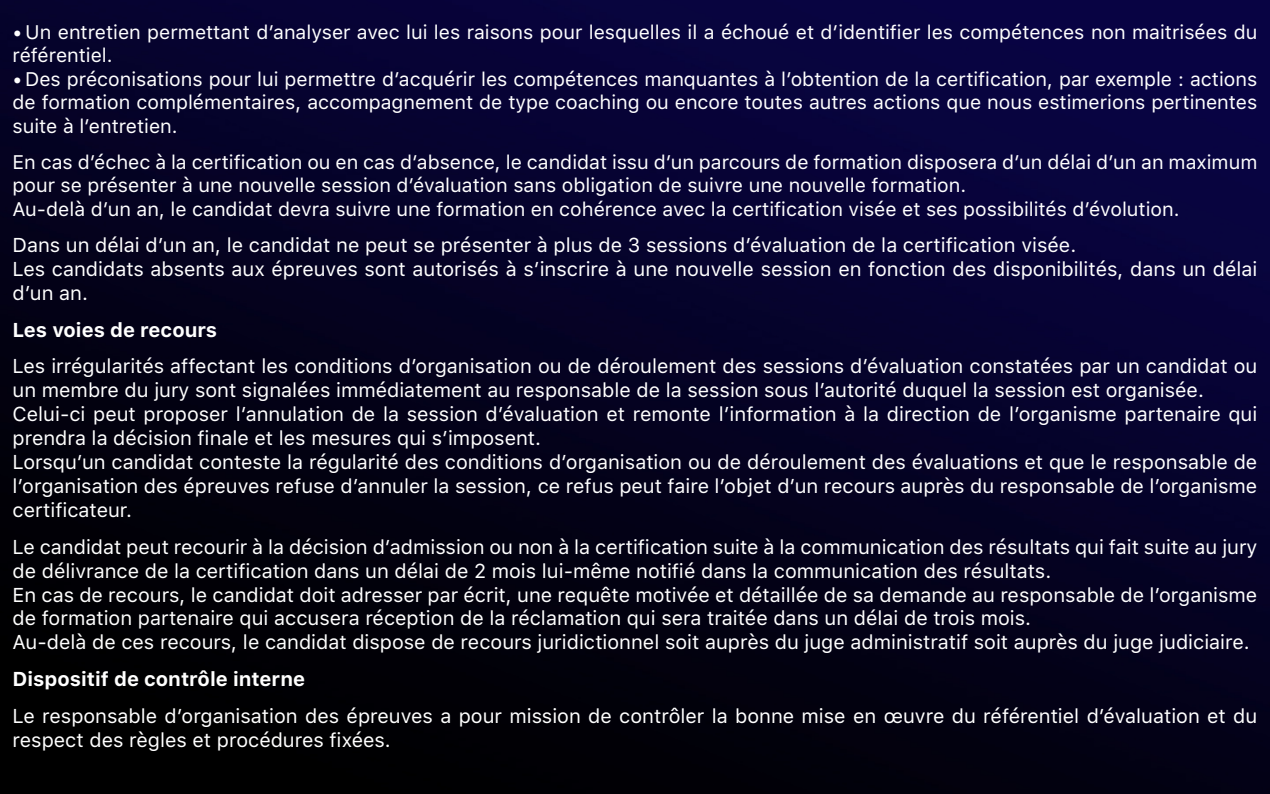
<style>
.page{position:relative;width:1270px;height:794px;background:#fff}
.page>*{position:absolute;margin:0;border:0;box-sizing:border-box;transform-origin:0 0}
.t1{font:19.95px/23.9px "SFUI Text";color:#fff}
.t2{font:700 19.95px "SFUI Text";color:#fff}
.t3{font:19.6px/23.5px "SFUI Text";color:#fff}
</style>
<div class="page">
<img style="left:0;top:0;width:1270px;height:794px">
<p class="t3" style="left:13px;top:19px;width:1246px">•Un entretien permettant d’analyser avec lui les raisons pour lesquelles il a échoué et d’identifier les compétences non maitrisées du référentiel.</p>
<p class="t3" style="left:13px;top:66px;width:1246px;text-align:justify">•Des préconisations pour lui permettre d’acquérir les compétences manquantes à l’obtention de la certification, par exemple : actions de formation complémentaires, accompagnement de type coaching ou encore toutes autres actions que nous estimerions pertinentes suite à l’entretien.</p>
<p class="t3" style="left:13px;top:149px;width:1246px">En cas d’échec à la certification ou en cas d’absence, le candidat issu d’un parcours de formation disposera d’un délai d’un an maximum pour se présenter à une nouvelle session d’évaluation sans obligation de suivre une nouvelle formation.</p>
<p class="t3" style="left:13px;top:196px;width:1168px">Au-delà d’un an, le candidat devra suivre une formation en cohérence avec la certification visée et ses possibilités d’évolution.</p>
<p class="t1" style="left:13px;top:233px;width:1065px">Dans un délai d’un an, le candidat ne peut se présenter à plus de 3 sessions d’évaluation de la certification visée.</p>
<p class="t1" style="left:13px;top:256px;width:1246px">Les candidats absents aux épreuves sont autorisés à s’inscrire à une nouvelle session en fonction des disponibilités, dans un délai d’un an.</p>
<p class="t2" style="left:13px;top:315px;width:206px">Les voies de recours</p>
<p class="t1" style="left:13px;top:354px;width:1246px">Les irrégularités affectant les conditions d’organisation ou de déroulement des sessions d’évaluation constatées par un candidat ou un membre du jury sont signalées immédiatement au responsable de la session sous l’autorité duquel la session est organisée.</p>
<p class="t1" style="left:13px;top:401px;width:1246px">Celui-ci peut proposer l’annulation de la session d’évaluation et remonte l’information à la direction de l’organisme partenaire qui prendra la décision finale et les mesures qui s’imposent.</p>
<p class="t1" style="left:13px;top:449px;width:1246px;text-align:justify">Lorsqu’un candidat conteste la régularité des conditions d’organisation ou de déroulement des évaluations et que le responsable de l’organisation des épreuves refuse d’annuler la session, ce refus peut faire l’objet d’un recours auprès du responsable de l’organisme certificateur.</p>
<p class="t1" style="left:13px;top:534px;width:1246px">Le candidat peut recourir à la décision d’admission ou non à la certification suite à la communication des résultats qui fait suite au jury de délivrance de la certification dans un délai de 2 mois lui-même notifié dans la communication des résultats.</p>
<p class="t1" style="left:13px;top:582px;width:1246px">En cas de recours, le candidat doit adresser par écrit, une requête motivée et détaillée de sa demande au responsable de l’organisme de formation partenaire qui accusera réception de la réclamation qui sera traitée dans un délai de trois mois.</p>
<p class="t1" style="left:13px;top:629px;width:1239px">Au-delà de ces recours, le candidat dispose de recours juridictionnel soit auprès du juge administratif soit auprès du juge judiciaire.</p>
<p class="t2" style="left:13px;top:664px;width:294px">Dispositif de contrôle interne</p>
<p class="t1" style="left:13px;top:703px;width:1246px">Le responsable d’organisation des épreuves a pour mission de contrôler la bonne mise en œuvre du référentiel d’évaluation et du respect des règles et procédures fixées.</p>
</div>
